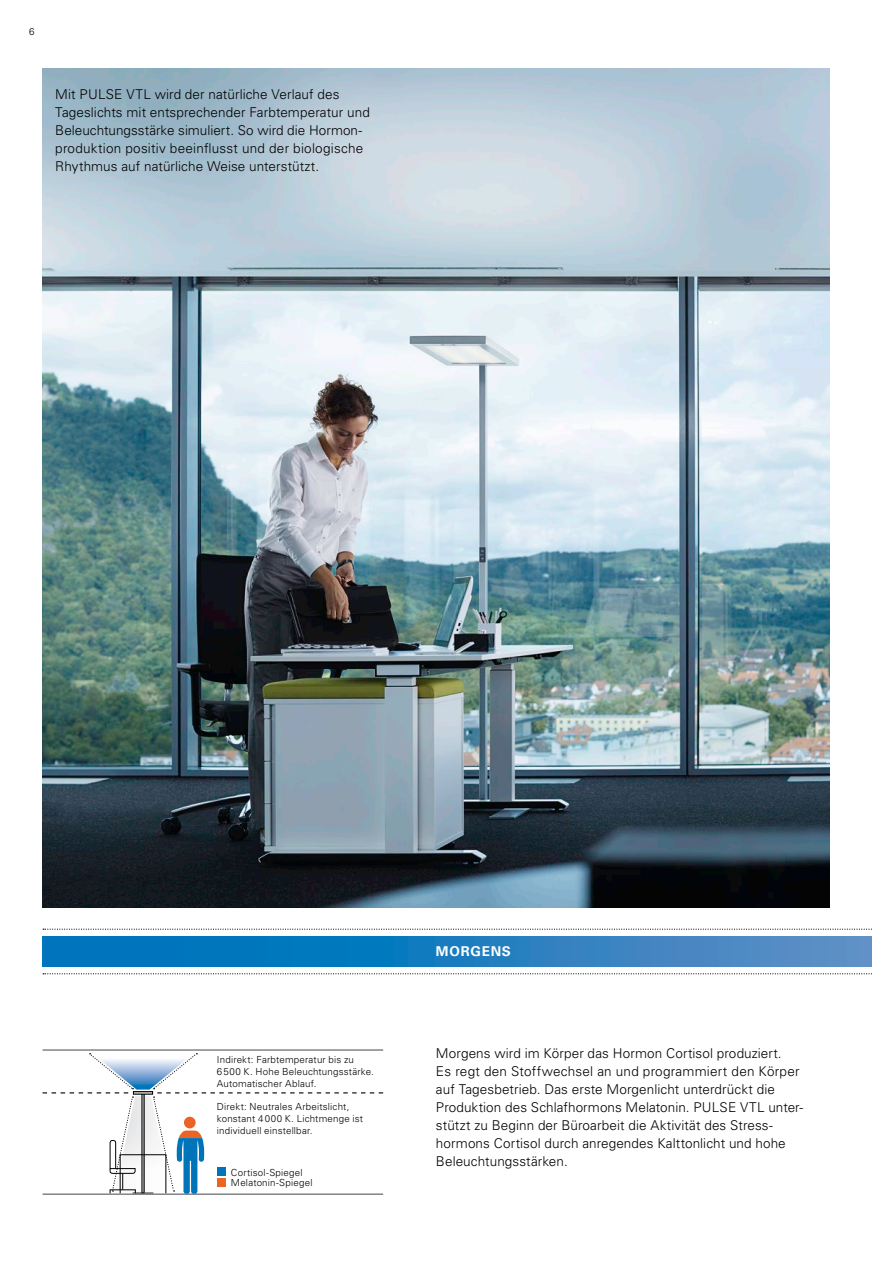
<style>
.page{position:relative;width:872px;height:1263px;background:#fff}
.page>*{position:absolute;margin:0;border:0;box-sizing:border-box;transform-origin:0 0}
.t1{font:300 13.5px/18px "Univers LT Std";letter-spacing:.005em;color:#000}
.t2{font:700 13.5px "Univers LT Std";letter-spacing:.055em;color:#fff}
.t3{font:300 9.75px/12px "Univers LT Std";letter-spacing:.02em;color:#000}
</style>
<div class="page">
<img style="left:43px;top:68px;width:786px;height:840px">
<svg style="left:43px;top:936px;width:829px;height:30px"></svg>
<svg style="left:43px;top:973px;width:829px;height:1px"></svg>
<svg style="left:43px;top:928px;width:829px;height:2px"></svg>
<svg style="left:43px;top:1053px;width:340px;height:140px"></svg>
<hr style="left:43px;top:1049px;width:340px;height:2px;background:#828485">
<hr style="left:43px;top:1193px;width:340px;height:2px;background:#828485">
<div style="left:217px;top:1167px;width:8px;height:9px;background:#0074b8"></div>
<div style="left:217px;top:1178px;width:8px;height:8px;background:#ec6326"></div>
<p class="t3" style="left:29px;top:26px;width:7px">6</p>
<p class="t1" style="left:55px;top:85px;width:316px">Mit PULSE VTL wird der natürliche Verlauf des Tageslichts mit entsprechender Farbtemperatur und Beleuchtungsstärke simuliert. So wird die Hormon&shy;produktion positiv beeinflusst und der biologische Rhythmus auf natürliche Weise unterstützt.</p>
<p class="t3" style="left:217px;top:1053px;width:159px">Indirekt: Farbtemperatur bis zu<br>6 500 K. Hohe Beleuchtungsstärke.<br>Automatischer Ablauf.</p>
<p class="t3" style="left:217px;top:1100px;width:148px">Direkt: Neutrales Arbeitslicht, konstant 4 000 K. Lichtmenge ist individuell einstellbar.</p>
<p class="t3" style="left:231px;top:1167px;width:83px;line-height:10.6px">Cortisol-Spiegel<br>Melatonin-Spiegel</p>
<p class="t2" style="left:436px;top:943px;width:76px">MORGENS</p>
<p class="t1" style="left:436px;top:1044px;width:369px">Morgens wird im Körper das Hormon Cortisol produziert.<br>Es regt den Stoffwechsel an und programmiert den Körper auf Tagesbetrieb. Das erste Morgenlicht unterdrückt die Produk tion des Schlafhormons Melatonin. PULSE VTL unter&shy;stützt zu Beginn der Büroarbeit die Aktivität des Stress&shy;hormons Cortisol durch anregendes Kalttonlicht und hohe Beleuchtungsstärken.</p>
</div>
